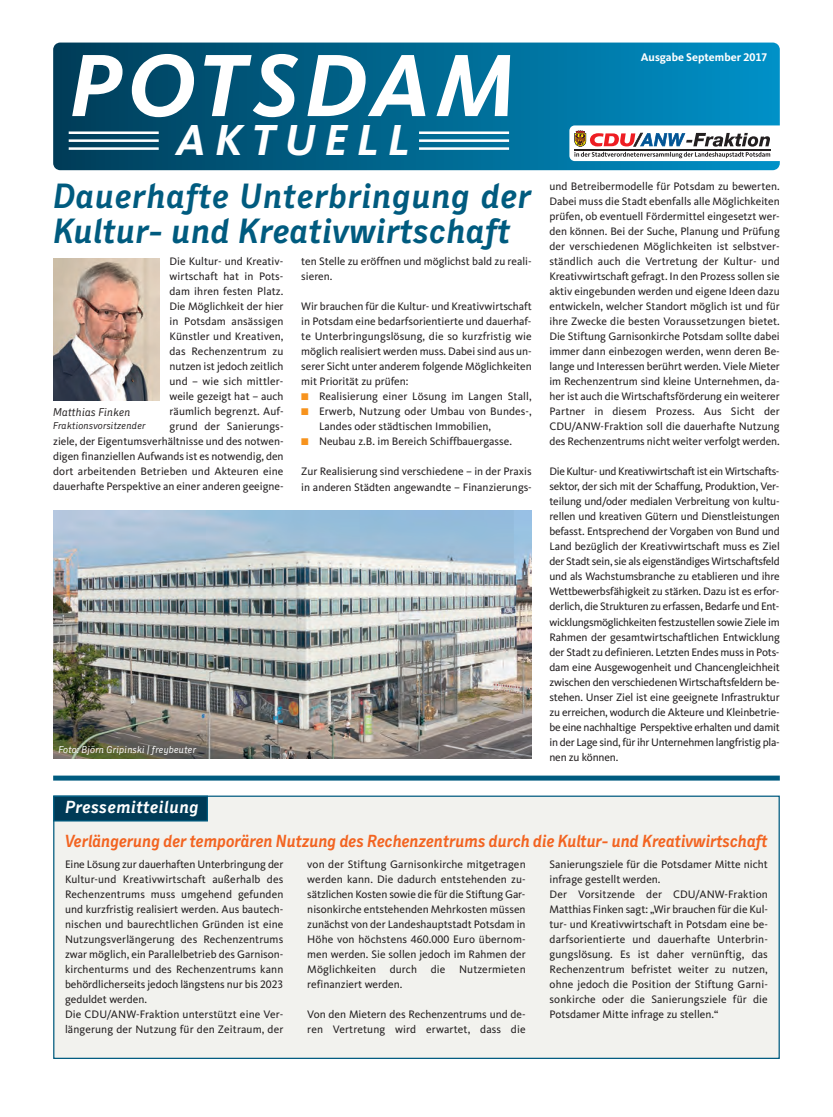
<style>
.page{position:relative;width:833px;height:1117px;background:#fff}
.page>*{position:absolute;margin:0;border:0;box-sizing:border-box;transform-origin:0 0}
.t1{font:italic 700 91.5px "CDU Kievit Tab";letter-spacing:.055em;color:#fff}
.t2{font:italic 700 45px "CDU Kievit Tab";letter-spacing:.195em;color:#fff}
.t3{font:italic 700 35px/35px "CDU Skopex";color:#005b7f}
.t4{font:italic 700 17.5px "CDU Skopex";letter-spacing:-.015em;color:#f36421;scale:.95 1}
.t5{font:italic 700 17.5px "CDU Skopex";letter-spacing:.015em;color:#fff}
.t6{font:700 11.5px "CDU Kievit Tab";color:#fff}
.t7{font:11.25px/15px "CDU Kievit Tab";color:#231f20}
.t8{font:italic 11.25px "CDU Skopex";color:#231f20}
.t9{font:italic 10px "CDU Skopex";color:#fff}
.t10{font:italic 10px "CDU Skopex";color:#231f20}
.s1{font-family:"Border Pi One Five One Five Nine";font-weight:400;font-style:normal;font-size:60px}
.s2{font-family:"European Pi Three";color:#f7931d}
</style>
<div class="page">
<svg style="left:53px;top:43px;width:727px;height:127px;background:#00658d"></svg>
<div style="left:569px;top:125px;width:216px;height:36px;background:#fff;border-radius:5px"></div>
<svg style="left:574px;top:131px;width:196px;height:27px"></svg>
<img style="left:53px;top:511px;width:478px;height:247px">
<img style="left:53px;top:258px;width:106px;height:142px">
<div style="left:54px;top:796px;width:724px;height:261px;background:#f2f2ee"></div>
<div style="left:54px;top:796px;width:153px;height:24px;background:#003b57"></div>
<div style="left:53px;top:795px;width:155px;height:26px;border:1px solid #005b7f"></div>
<div style="left:53px;top:775px;width:727px;height:5px;background:#005b7f"></div>
<h1 class="t1" style="left:69px;top:31px;width:449px">POTSDAM</h1>
<h2 class="t2" style="left:69px;top:113px;width:442px"><span class="s1">-</span>AKTUELL<span class="s1">-</span></h2>
<h3 class="t3" style="left:53px;top:181px;width:480px">Dauerhafte Unterbringung der<br>Kultur- und Kreativwirtschaft</h3>
<p class="t7" style="left:53px;top:255px;width:232px;text-align:right">Die Kultur- und Kreativ-<br>wirtschaft hat in Pots-<br>dam ihren festen Platz.<br>Die Möglichkeit der hier<br>in Potsdam ansässigen<br>Künstler und Kreativen,<br>das Rechenzentrum zu<br>nutzen ist jedoch zeitlich<br>und – wie sich mittler-<br>weile gezeigt hat – auch<br>räumlich begrenzt. Auf-<br>grund der Sanierungs-<br>ziele, der Eigentumsverhältnisse und des notwen&shy;digen finanziellen Aufwands ist es notwendig, den dort arbeitenden Betrieben und Akteuren eine dauerhafte Perspektive an einer anderen geeigne-</p>
<p class="t7" style="left:301px;top:255px;width:232px">ten Stelle zu eröffnen und möglichst bald zu reali&shy;sieren.</p>
<p class="t7" style="left:301px;top:300px;width:232px;text-align:justify">Wir brauchen für die Kultur- und Kreativwirtschaft in Potsdam eine bedarfsorientierte und dauerhaf&shy;te Unterbringungslösung, die so kurzfristig wie möglich realisiert werden muss. Dabei sind aus un&shy;serer Sicht unter anderem folgende Möglichkeiten mit Priorität zu prüfen:</p>
<p class="t7" style="left:301px;top:390px;width:232px"><span class="s2">-</span> Realisierung einer Lösung im Langen Stall,</p>
<p class="t7" style="left:319px;top:405px;width:214px;text-indent:-18px"><span class="s2">-</span> Erwerb, Nutzung oder Umbau von Bundes-,<br>Landes oder städtischen Immobilien,</p>
<p class="t7" style="left:301px;top:435px;width:212px"><span class="s2">-</span> Neubau z.B. im Bereich Schiffbauergasse.</p>
<p class="t7" style="left:301px;top:465px;width:232px">Zur Realisierung sind verschiedene – in der Praxis in anderen Städten angewandte – Finanzierungs-</p>
<p class="t8" style="left:53px;top:408px;width:79px">Matthias Finken</p>
<p class="t10" style="left:53px;top:421px;width:94px">Fraktionsvorsitzender</p>
<p class="t9" style="left:58px;top:745px;width:139px">Foto: Björn Gripinski | freybeuter</p>
<h3 class="t5" style="left:65px;top:800px;width:136px">Pressemitteilung</h3>
<p class="t6" style="left:641px;top:53px;width:128px">Ausgabe September 2017</p>
<p class="t7" style="left:549px;top:180px;width:232px;text-align:justify">und Betreibermodelle für Potsdam zu bewerten.<br>Dabei muss die Stadt ebenfalls alle Möglichkeiten prüfen, ob eventuell Fördermittel eingesetzt wer&shy;den können. Bei der Suche, Planung und Prüfung der verschiedenen Möglichkeiten ist selbstver&shy;ständlich auch die Vertretung der Kultur- und Kreativwirtschaft gefragt. In den Prozess sollen sie aktiv eingebunden werden und eigene Ideen dazu entwickeln, welcher Standort möglich ist und für ihre Zwecke die besten Voraussetzungen bietet.<br>Die Stiftung Garnisonkirche Potsdam sollte dabei immer dann einbezogen werden, wenn deren Be&shy;lange und Interessen berührt werden. Viele Mieter im Rechenzentrum sind kleine Unternehmen, da&shy;her ist auch die Wirtschaftsförderung ein weiterer Partner in diesem Prozess. Aus Sicht der CDU/ANW-Fraktion soll die dauerhafte Nutzung des Rechenzentrums nicht weiter verfolgt werden.</p>
<p class="t7" style="left:549px;top:465px;width:232px;text-align:justify">Die Kultur- und Kreativwirtschaft ist ein Wirtschafts&shy;sektor, der sich mit der Schaffung, Produktion, Ver&shy;teilung und/oder medialen Verbreitung von kultu&shy;rellen und kreativen Gütern und Dienstleistungen befasst. Entsprechend der Vorgaben von Bund und Land bezüglich der Kreativwirtschaft muss es Ziel der Stadt sein, sie als eigenständiges Wirtschaftsfeld und als Wachstumsbranche zu etablieren und ihre Wettbewerbsfähigkeit zu stärken. Dazu ist es erfor&shy;derlich, die Strukturen zu erfassen, Bedarfe und Ent&shy;wicklungsmöglichkeiten festzustellen sowie Ziele im Rahmen der gesamtwirtschaftlichen Entwicklung der Stadt zu definieren. Letzten Endes muss in Pots&shy;dam eine Ausgewogenheit und Chancengleichheit zwischen den verschiedenen Wirtschaftsfeldern be&shy;stehen. Unser Ziel ist eine geeignete Infrastruktur zu erreichen, wodurch die Akteure und Kleinbetrie&shy;be eine nachhaltige Perspektive erhalten und damit in der Lage sind, für ihr Unternehmen langfristig pla&shy;nen zu können.</p>
<h3 class="t4" style="left:65px;top:834px;width:741px">Verlängerung der temporären Nutzung des Rechenzentrums durch die Kultur- und Kreativwirtschaft</h3>
<p class="t7" style="left:65px;top:857px;width:220px">Eine Lösung zur dauerhaften Unterbringung der Kultur-und Kreativwirtschaft außerhalb des Rechenzentrums muss umgehend gefunden und kurzfristig realisiert werden. Aus bautech&shy;nischen und baurechtlichen Gründen ist eine Nutzungsverlängerung des Rechenzentrums zwar möglich, ein Parallelbetrieb des Garnison&shy;kirchenturms und des Rechenzentrums kann behördlicherseits jedoch längstens nur bis 2023 geduldet werden.<br>Die CDU/ANW-Fraktion unterstützt eine Ver&shy;längerung der Nutzung für den Zeitraum, der</p>
<p class="t7" style="left:307px;top:857px;width:220px;text-align:justify">von der Stiftung Garnisonkirche mitgetragen werden kann. Die dadurch entstehenden zu&shy;sätzlichen Kosten sowie die für die Stiftung Gar&shy;nisonkirche entstehenden Mehrkosten müssen zunächst von der Landeshauptstadt Potsdam in Höhe von höchstens 460.000 Euro übernom&shy;men werden. Sie sollen jedoch im Rahmen der Möglichkeiten durch die Nutzermieten refinanziert werden.</p>
<p class="t7" style="left:549px;top:857px;width:220px">Sanierungsziele für die Potsdamer Mitte nicht infrage gestellt werden.<br>Der Vorsitzende der CDU/ANW-Fraktion Matthias Finken sagt: „Wir brauchen für die Kul&shy;tur- und Kreativwirtschaft in Potsdam eine be&shy;darfsorientierte und dauerhafte Unterbrin&shy;gungslösung. Es ist daher vernünftig, das Rechenzentrum befristet weiter zu nutzen, ohne jedoch die Position der Stiftung Gar ni - sonkirche oder die Sanierungsziele für die Potsdamer Mitte infrage zu stellen.“</p>
<p class="t7" style="left:307px;top:1007px;width:220px">Von den Mietern des Rechenzentrums und de&shy;ren Vertretung wird erwartet, dass die</p>
</div>
